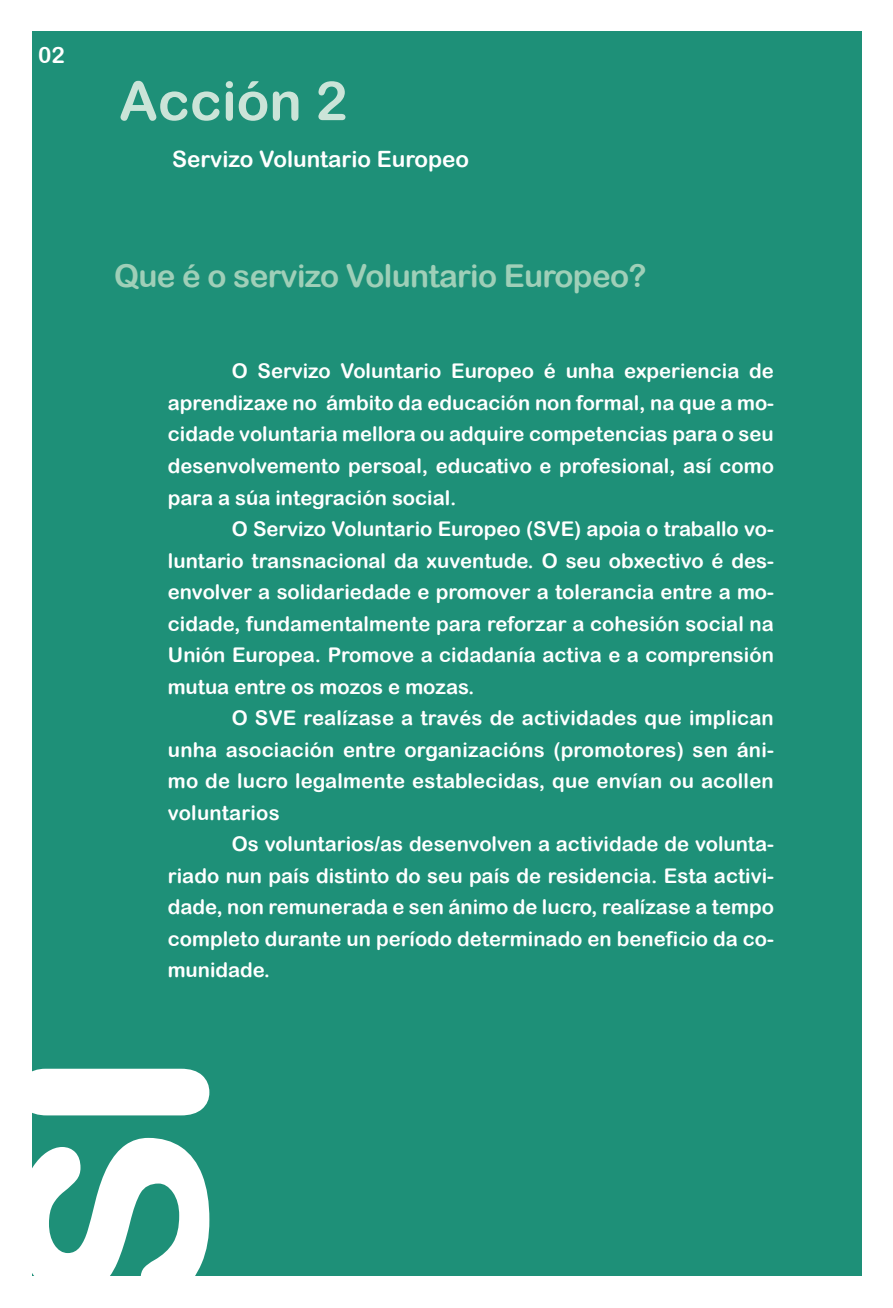
<style>
.page{position:relative;width:893px;height:1308px;background:#fff}
.page>*{position:absolute;margin:0;border:0;box-sizing:border-box;transform-origin:0 0}
.t1{font:54px "Arial Rounded MT Bold";color:#cbe4d8}
.t2{font:31.5px "Arial Rounded MT Bold";letter-spacing:-.02em;color:#9fcfb8}
.t3{font:22.5px "Arial Rounded MT Bold";color:#fff}
.t4{font:20.25px/31.5px "Arial Rounded MT Bold";color:#fff;text-align:justify}
</style>
<div class="page">
<div style="left:32px;top:32px;width:829px;height:1244px;background:#1e9078"></div>
<svg style="left:32px;top:1137px;width:177px;height:139px"></svg>
<div style="left:32px;top:1068px;width:177px;height:47px;background:#fff"></div>
<p class="t3" style="left:38px;top:42px;width:28px">02</p>
<h1 class="t1" style="left:119px;top:69px;width:230px">Acción 2</h1>
<p class="t3" style="left:172px;top:146px;width:298px">Servizo Voluntario Europeo</p>
<h2 class="t2" style="left:114px;top:258px;width:534px">Que é o servizo Voluntario Europeo?</h2>
<p class="t4" style="left:168px;top:355px;width:607px;text-indent:64px">O Servizo Voluntario Europeo é unha experiencia de aprendizaxe no ámbito da educación non formal, na que a mo&shy;cidade voluntaria mellora ou adquire competencias para o seu desenvolvemento persoal, educativo e profesional, así como para a súa integración social.</p>
<p class="t4" style="left:168px;top:513px;width:607px;text-indent:64px">O Servizo Voluntario Europeo (SVE) apoia o traballo vo&shy;luntario transnacional da xuventude. O seu obxectivo é des&shy;envolver a solidariedade e promover a tolerancia entre a mo&shy;cidade, fundamentalmente para reforzar a cohesión social na Unión Europea. Promove a cidadanía activa e a comprensión mutua entre os mozos e mozas.</p>
<p class="t4" style="left:168px;top:702px;width:607px;text-indent:64px">O SVE realízase a través de actividades que implican unha asociación entre organizacións (promotores) sen áni&shy;mo de lucro legalmente establecidas, que envían ou acollen voluntarios</p>
<p class="t4" style="left:168px;top:828px;width:607px;text-indent:64px">Os voluntarios/as desenvolven a actividade de volunta&shy;riado nun país distinto do seu país de residencia. Esta activi&shy;dade, non remunerada e sen ánimo de lucro, realízase a tempo completo durante un período determinado en beneficio da co&shy;munidade.</p>
</div>
